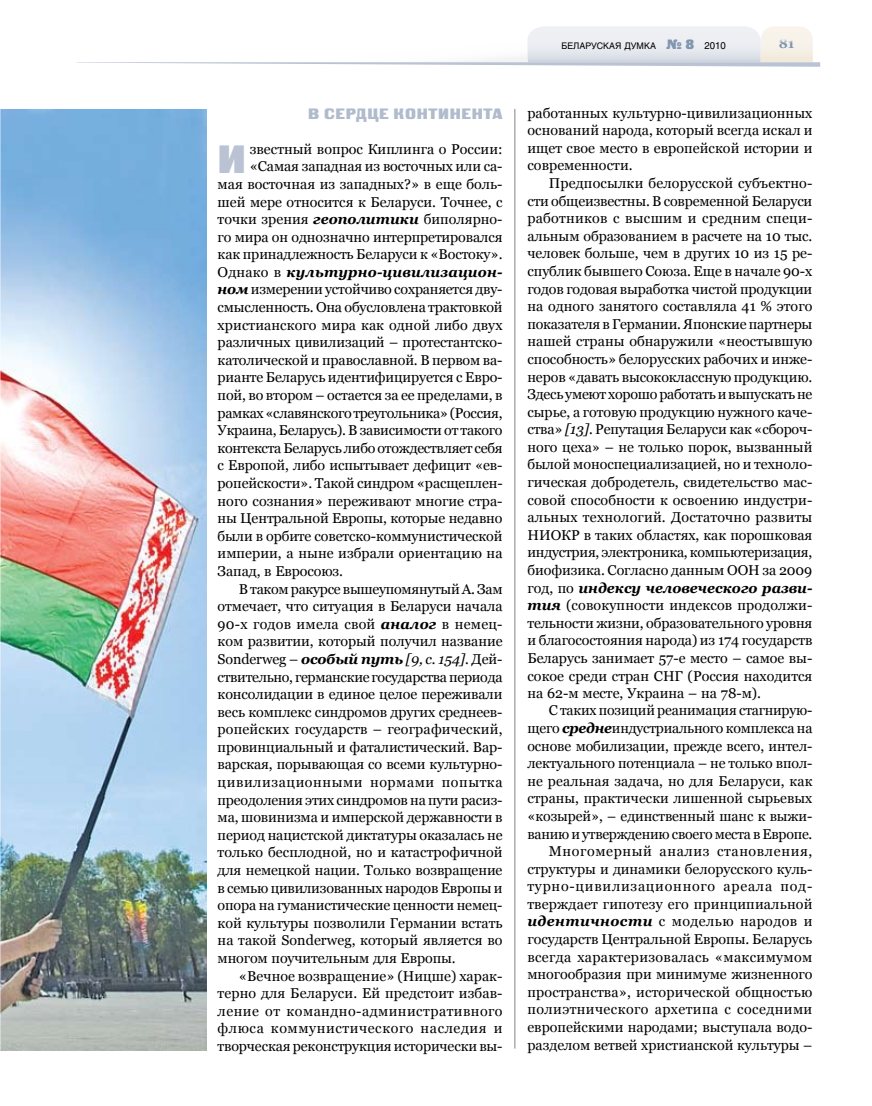
<style>
.page{position:relative;width:872px;height:1106px;background:#fff}
.page>*{position:absolute;margin:0;border:0;box-sizing:border-box;transform-origin:0 0}
.t1{font:39.3px "Black Grotesk C";color:#b9c3d3}
.t2{font:15px "Black Grotesk C";letter-spacing:.045em;color:#b0bbcc}
.t3{font:14.25px/17.5px "Georgia";letter-spacing:-.005em;color:#000;text-align:justify}
.t4{font:14.25px "Georgia";letter-spacing:.015em;color:#000}
.t5{font:14.25px "Georgia";letter-spacing:.04em;color:#000}
.t6{font:14.25px "Georgia";letter-spacing:-.025em;color:#000}
.t7{font:14.25px "Georgia";letter-spacing:.035em;color:#000}
.t8{font:italic 700 14.25px "Georgia";letter-spacing:.015em;color:#000}
.t9{font:700 13.5px "Georgia";color:#8095af}
.t10{font:9px "Helios";color:#000}
.s1{font-weight:700;font-style:italic}
.s2{font-weight:400;font-style:normal}
.s3{font-style:italic}
.s4{font-family:"Black Grotesk C";font-size:13.5px;color:#8095af}
.s5{font-size:9.75px}
</style>
<div class="page">
<hr style="left:514px;top:109px;width:1px;height:939px;background:#818084">
<svg style="left:77px;top:26px;width:743px;height:41px"></svg>
<hr style="left:206px;top:110px;width:1px;height:939px;background:#818084">
<img style="left:1px;top:109px;width:205px;height:941px">
<p class="t2" style="left:308px;top:104px;width:196px">В сердце континента</p>
<h1 class="t1" style="left:218px;top:136px;width:26px">И</h1>
<p class="t3" style="left:250px;top:140px;width:254px">звестный вопрос Киплинга о России:</p>
<p class="t3" style="left:250px;top:158px;width:254px">«Самая западная из восточных или са-</p>
<p class="t3" style="left:218px;top:175px;width:286px">мая восточная из западных?» в еще боль-</p>
<p class="t3" style="left:218px;top:193px;width:286px">шей мере относится к Беларуси. Точнее, с</p>
<p class="t3" style="left:218px;top:210px;width:286px">точки зрения <span class="s1">геополитики</span> биполярно-</p>
<p class="t3" style="left:218px;top:228px;width:286px">го мира он однозначно интерпретировался</p>
<p class="t3" style="left:218px;top:245px;width:286px">как принадлежность Беларуси к «Востоку».</p>
<p class="t8" style="left:218px;top:264px;width:286px"><span class="s2">Однако в</span> культурно-цивилизацион-</p>
<p class="t3" style="left:218px;top:281px;width:286px"><span class="s1">ном</span> измерении устойчиво сохраняется дву-</p>
<p class="t3" style="left:218px;top:298px;width:286px">смысленность. Она обусловлена трактовкой</p>
<p class="t3" style="left:218px;top:316px;width:286px">христианского мира как одной либо двух</p>
<p class="t3" style="left:218px;top:333px;width:286px">различных цивилизаций – протестантско-</p>
<p class="t3" style="left:218px;top:351px;width:286px">католической и православной. В первом ва-</p>
<p class="t3" style="left:218px;top:369px;width:286px">рианте Беларусь идентифицируется с Евро-</p>
<p class="t3" style="left:218px;top:386px;width:286px">пой, во втором – остается за ее пределами, в</p>
<p class="t6" style="left:218px;top:404px;width:286px">рамках «славянского треугольника» (Россия,</p>
<p class="t3" style="left:218px;top:421px;width:286px">Украина, Беларусь). В зависимости от такого</p>
<p class="t3" style="left:218px;top:439px;width:286px">контекста Беларусь либо отождествляет себя</p>
<p class="t3" style="left:218px;top:456px;width:286px">с Европой, либо испытывает дефицит «ев-</p>
<p class="t3" style="left:218px;top:474px;width:286px">ропейскости». Такой синдром «расщеплен-</p>
<p class="t3" style="left:218px;top:492px;width:286px">ного сознания» переживают многие стра-</p>
<p class="t3" style="left:218px;top:509px;width:286px">ны Центральной Европы, которые недавно</p>
<p class="t3" style="left:218px;top:527px;width:286px">были в орбите советско-коммунистической</p>
<p class="t3" style="left:218px;top:544px;width:286px">империи, а ныне избрали ориентацию на</p>
<p class="t3" style="left:218px;top:562px;width:127px">Запад, в Евросоюз.</p>
<p class="t3" style="left:239px;top:580px;width:265px">В таком ракурсе вышеупомянутый А. Зам</p>
<p class="t3" style="left:218px;top:597px;width:286px">отмечает, что ситуация в Беларуси начала</p>
<p class="t4" style="left:218px;top:615px;width:286px">90-х годов имела свой <span class="s1">аналог</span> в немец-</p>
<p class="t3" style="left:218px;top:632px;width:286px">ком развитии, который получил название</p>
<p class="t3" style="left:218px;top:650px;width:286px">Sonderweg – <span class="s1">особый путь</span> <span class="s3">[9, с. 154].</span> Дей-</p>
<p class="t3" style="left:218px;top:667px;width:286px">ствительно, германские государства периода</p>
<p class="t3" style="left:218px;top:685px;width:286px">консолидации в единое целое переживали</p>
<p class="t3" style="left:218px;top:703px;width:286px">весь комплекс синдромов других среднеев-</p>
<p class="t4" style="left:218px;top:721px;width:286px">ропейских государств – географический,</p>
<p class="t3" style="left:218px;top:738px;width:286px">провинциальный и фаталистический. Вар-</p>
<p class="t3" style="left:218px;top:755px;width:286px">варская, порывающая со всеми культурно-</p>
<p class="t5" style="left:218px;top:774px;width:286px">цивилизационными нормами попытка</p>
<p class="t3" style="left:218px;top:791px;width:286px">преодоления этих синдромов на пути расиз-</p>
<p class="t3" style="left:218px;top:808px;width:286px">ма, шовинизма и имперской державности в</p>
<p class="t3" style="left:218px;top:826px;width:286px">период нацистской диктатуры оказалась не</p>
<p class="t3" style="left:218px;top:843px;width:286px">только бесплодной, но и катастрофичной</p>
<p class="t3" style="left:218px;top:861px;width:286px">для немецкой нации. Только возвращение</p>
<p class="t3" style="left:218px;top:878px;width:286px">в семью цивилизованных народов Европы и</p>
<p class="t3" style="left:218px;top:896px;width:286px">опора на гуманистические ценности немец-</p>
<p class="t3" style="left:218px;top:914px;width:286px">кой культуры позволили Германии встать</p>
<p class="t3" style="left:218px;top:931px;width:286px">на такой Sonderweg, который является во</p>
<p class="t3" style="left:218px;top:949px;width:240px">многом поучительным для Европы.</p>
<p class="t3" style="left:239px;top:966px;width:265px">«Вечное возвращение» (Ницше) харак-</p>
<p class="t3" style="left:218px;top:984px;width:286px">терно для Беларуси. Ей предстоит избав-</p>
<p class="t7" style="left:218px;top:1002px;width:286px">ление от командно-административного</p>
<p class="t5" style="left:218px;top:1020px;width:286px">флюса коммунистического наследия и</p>
<p class="t3" style="left:218px;top:1037px;width:286px">творческая реконструкция исторически вы-</p>
<p class="t10" style="left:561px;top:40px;width:166px">БЕЛАРУСКАЯ ДУМКА <span class="s4">№ 8</span> <span class="s5">2010</span></p>
<p class="t9" style="left:778px;top:36px;width:17px">81</p>
<p class="t3" style="left:527px;top:104px;width:286px">работанных культурно-цивилизационных оснований народа, который всегда искал и ищет свое место в европейской истории и современности.</p>
<p class="t3" style="left:527px;top:174px;width:286px;text-indent:21px">Предпосылки белорусской субъектно&shy;сти общеизвестны. В современной Беларуси работников с высшим и средним специ&shy;альным образованием в расчете на 10 тыс. человек больше, чем в других 10 из 15 ре&shy;спублик бывшего Союза. Еще в начале 90-х годов годовая выработка чистой продукции на одного занятого составляла 41 % этого показателя в Германии. Японские партнеры нашей страны обнаружили «неостывшую способность» белорусских рабочих и инже&shy;неров «давать высококлассную продукцию.<br>Здесь умеют хорошо работать и выпускать не сырье, а готовую продукцию нужного каче&shy;ства» <span class="s3">[13].</span> Репутация Беларуси как «сбороч&shy;ного цеха» – не только порок, вызванный былой моноспециализацией, но и техноло&shy;гическая добродетель, свидетельство мас&shy;совой способности к освоению индустри&shy;альных технологий. Достаточно развиты НИОКР в таких областях, как порошковая индустрия, электроника, компьютеризация, биофизика. Согласно данным ООН за 2009 год, по <span class="s1">индексу человеческого разви&shy;тия</span> (совокупности индексов продолжи&shy;тельности жизни, образовательного уровня и благосостояния народа) из 174 государств Беларусь занимает 57-е место – самое вы&shy;сокое среди стран СНГ (Россия находится на 62-м месте, Украина – на 78-м).</p>
<p class="t3" style="left:527px;top:701px;width:286px;text-align:right">С таких позиций реанимация стагнирую&shy;щего <span class="s1">средне</span>индустриального комплекса на основе мобилизации, прежде всего, интел&shy;лектуального потенциала – не только впол&shy;не реальная задача, но для Беларуси, как страны, практически лишенной сырьевых «козырей», – единственный шанс к выжи&shy;ванию и утверждению своего места в Европе.<br>Многомерный анализ становления, структуры и динамики белорусского куль&shy;турно-цивилизационного ареала под&shy;тверждает гипотезу его принципиальной <span class="s1">идентичности</span> с моделью народов и государств Центральной Европы. Беларусь всегда характеризовалась «максимумом многообразия при минимуме жизненного пространства», исторической общностью полиэтнического архетипа с соседними европейскими народами; выступала водо&shy;разделом ветвей христианской культуры –</p>
</div>
